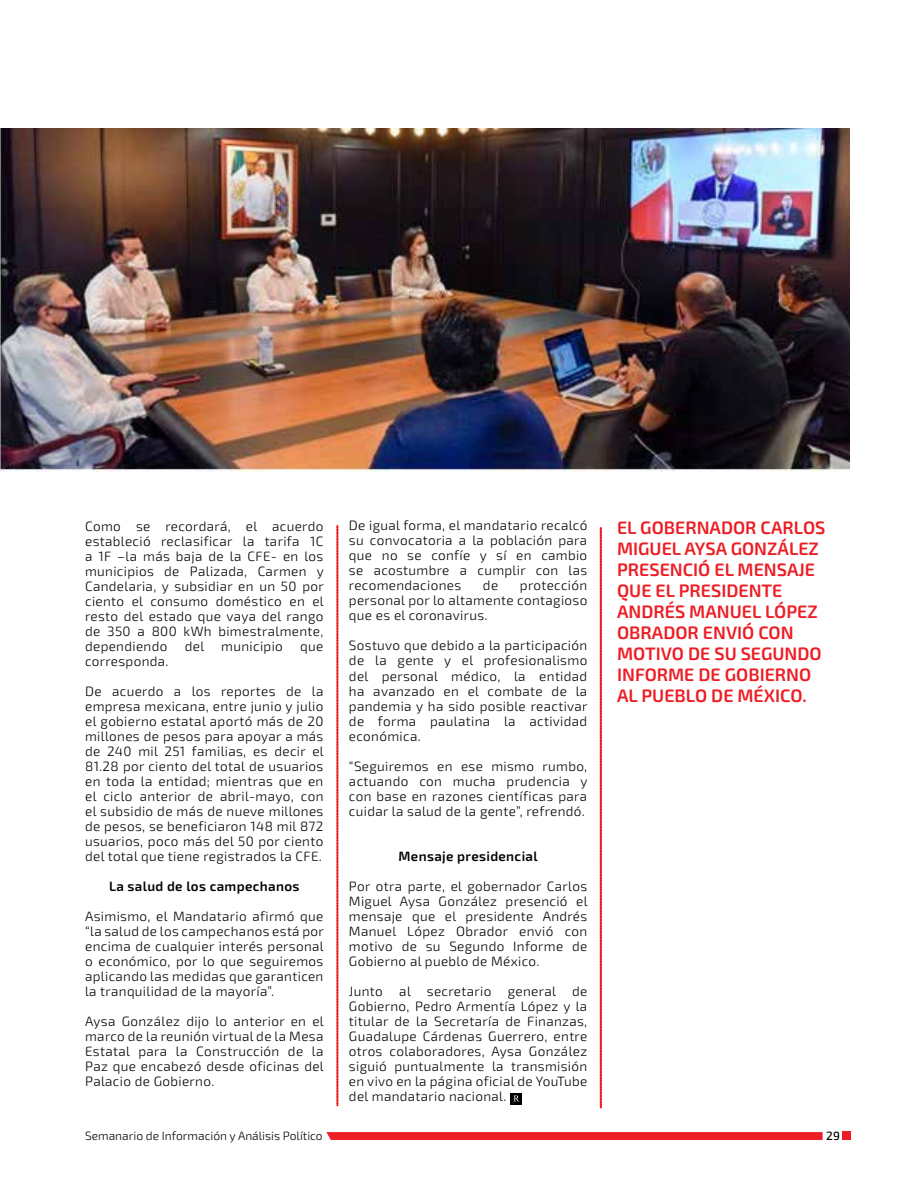
<style>
.page{position:relative;width:915px;height:1191px;background:#fff}
.page>*{position:absolute;margin:0;border:0;box-sizing:border-box;transform-origin:0 0}
.t1{font:600 18px/21px "Exo 2";color:#ed1d24}
.t2{font:300 13.5px/15px "Exo 2";letter-spacing:.025em;color:#000;text-align:justify}
.t3{font:600 13.5px "Exo 2";letter-spacing:.025em;color:#000}
.t4{font:300 12px "Exo 2";color:#000}
.t5{font:500 12px "Exo 2";color:#000}
</style>
<div class="page">
<div style="left:842px;top:1131px;width:8px;height:9px;background:#ed1d24"></div>
<svg style="left:326px;top:1132px;width:496px;height:8px;background:#ed2128"></svg>
<div style="left:510px;top:1093px;width:12px;height:11px;background:#000"></div>
<svg style="left:513px;top:1095px;width:6px;height:6px"></svg>
<svg style="left:336px;top:525px;width:2px;height:581px"></svg>
<svg style="left:599px;top:527px;width:2px;height:581px"></svg>
<img style="left:0;top:129px;width:848px;height:342px">
<p class="t2" style="left:85px;top:518px;width:240px">Como se recordará, el acuerdo estableció reclasificar la tarifa 1C a 1F –la más baja de la CFE- en los municipios de Palizada, Carmen y Candelaria, y subsidiar en un 50 por ciento el consumo doméstico en el resto del estado que vaya del rango de 350 a 800 kWh bimestralmente, dependiendo</p>
<p class="t2" style="left:185px;top:638px;width:21px">del</p>
<p class="t2" style="left:221px;top:638px;width:63px">municipio</p>
<p class="t2" style="left:300px;top:638px;width:25px">que</p>
<p class="t2" style="left:85px;top:653px;width:85px">corresponda.</p>
<p class="t2" style="left:85px;top:683px;width:240px">De acuerdo a los reportes de la empresa mexicana, entre junio y julio el gobierno estatal aportó más de 20 millones de pesos para apoyar a más de 240 mil 251 familias, es decir el 81.28 por ciento del total de usuarios en toda la entidad; mientras que en el ciclo anterior de abril-mayo, con el subsidio de más de nueve millones de pesos, se beneficiaron 148 mil 872 usuarios, poco más del 50 por ciento del total que tiene registrados la CFE.</p>
<p class="t3" style="left:109px;top:878px;width:192px">La salud de los campechanos</p>
<p class="t2" style="left:85px;top:908px;width:240px">Asimismo, el Mandatario afirmó que “la salud de los campechanos está por encima de cualquier interés personal o económico, por lo que seguiremos aplicando las medidas que garanticen la tranquilidad de la mayoría”.</p>
<p class="t2" style="left:85px;top:1013px;width:240px">Aysa González dijo lo anterior en el marco de la reunión virtual de la Mesa Estatal para la Construcción de la Paz que encabezó desde oficinas del Palacio de Gobierno.</p>
<p class="t2" style="left:349px;top:518px;width:240px">De igual forma, el mandatario recalcó su convocatoria a la población para que no se confíe y sí en cambio se acostumbre a cumplir con las recomendaciones</p>
<p class="t2" style="left:349px;top:578px;width:240px;text-indent:171px">protección personal por lo altamente contagioso que es el coronavirus.</p>
<p class="t2" style="left:349px;top:638px;width:240px">Sostuvo que debido a la participación de la gente y el profesionalismo del personal médico, la entidad ha avanzado en el combate de la pandemia y ha sido posible reactivar de forma paulatina la actividad económica.</p>
<p class="t2" style="left:349px;top:758px;width:240px">“Seguiremos en ese mismo rumbo, actuando con mucha prudencia y con base en razones científicas para cuidar la salud de la gente”, refrendó.</p>
<p class="t3" style="left:398px;top:847px;width:141px">Mensaje presidencial</p>
<p class="t2" style="left:349px;top:878px;width:240px">Por otra parte, el gobernador Carlos Miguel Aysa González presenció el mensaje que el presidente Andrés Manuel López Obrador envió con motivo de su Segundo Informe de Gobierno al pueblo de México.</p>
<p class="t2" style="left:349px;top:983px;width:240px">Junto al secretario general de Gobierno, Pedro Armentía López y la titular de la Secretaría de Finanzas, Guadalupe Cárdenas Guerrero, entre otros colaboradores, Aysa González siguió puntualmente la transmisión en vivo en la página oficial de YouTube del mandatario nacional.</p>
<p class="t2" style="left:483px;top:578px;width:17px">de</p>
<h1 class="t1" style="left:617px;top:517px;width:210px">EL GOBERNADOR CARLOS<br>MIGUEL AYSA GONZÁLEZ<br>PRESENCIÓ EL MENSAJE<br>QUE EL PRESIDENTE<br>ANDRÉS MANUEL LÓPEZ<br>OBRADOR ENVIÓ CON<br>MOTIVO DE SU SEGUNDO<br>INFORME DE GOBIERNO<br>AL PUEBLO DE MÉXICO.</h1>
<p class="t4" style="left:85px;top:1128px;width:239px">Semanario de Información y Análisis Político</p>
<p class="t5" style="left:826px;top:1128px;width:15px">29</p>
</div>
